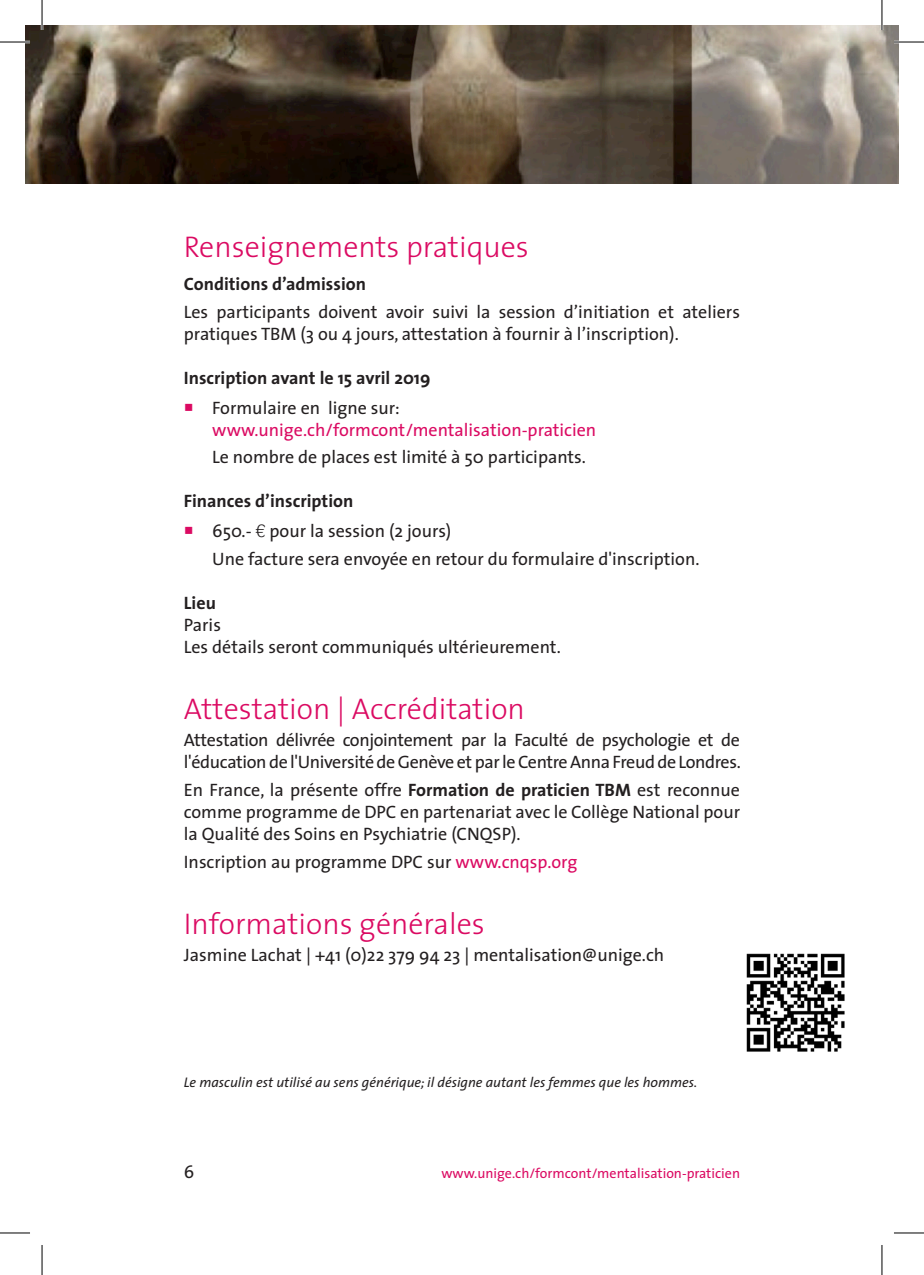
<style>
.page{position:relative;width:924px;height:1275px;background:#fff}
.page>*{position:absolute;margin:0;border:0;box-sizing:border-box;transform-origin:0 0}
.texte{font:300 30px "The Sans";color:#db0a62}
.Style_de_paragraphe{font:300 30px "The Sans";color:#db0a62}
.texte-2{font:18px/22px "The Sans";color:#231f20;text-align:justify}
.retrait5{font:18px/22px "The Sans";color:#231f20}
.texte-3{font:18px/22px "The Sans";letter-spacing:-.02em;color:#231f20}
.texte-4{font:700 18px "The Sans";color:#231f20}
.retrait5-2{font:18px "The Sans";color:#db0a62}
.texte-5{font:italic 14px "The Sans";color:#231f20}
.t1{font:14px "The Sans";color:#db0a62}
.s1{color:#db0a62}
.s2{font-family:"Helvetica";font-weight:300}
.s3{font-weight:700}
</style>
<div class="page">
<img style="left:25px;top:25px;width:873px;height:159px">
<img style="left:746px;top:953px;width:99px;height:99px">
<hr style="left:0;top:41px;width:30px;height:2px;background:#fff">
<hr style="left:893px;top:41px;width:30px;height:2px;background:#fff">
<hr style="left:41px;top:0;width:2px;height:30px;background:#fff">
<hr style="left:880px;top:0;width:2px;height:30px;background:#fff">
<hr style="left:0;top:42px;width:30px;height:1px;background:#000">
<hr style="left:893px;top:42px;width:30px;height:1px;background:#000">
<hr style="left:0;top:1232px;width:30px;height:1px;background:#000">
<hr style="left:893px;top:1232px;width:30px;height:1px;background:#000">
<hr style="left:42px;top:0;width:1px;height:30px;background:#000">
<hr style="left:42px;top:1245px;width:1px;height:30px;background:#000">
<hr style="left:881px;top:0;width:1px;height:30px;background:#000">
<hr style="left:881px;top:1245px;width:1px;height:30px;background:#000">
<p class="texte" style="left:184px;top:222px;width:346px">Renseignements pratiques</p>
<p class="texte-4" style="left:184px;top:269px;width:183px">Conditions d’admission</p>
<p class="retrait5" style="left:184px;top:300px;width:557px">Les participants doivent avoir suivi la session d’initiation et ateliers pratiques TBM (3 ou 4 jours, attestation à fournir à l’inscription).</p>
<p class="texte-4" style="left:184px;top:363px;width:248px">Inscription avant le 15 avril 2019</p>
<p class="retrait5" style="left:184px;top:396px;width:217px"><span class="s1">○</span> Formulaire en ligne sur:</p>
<p class="retrait5-2" style="left:212px;top:414px;width:385px">www.unige.ch/formcont/mentalisation-praticien</p>
<p class="texte-2" style="left:212px;top:445px;width:375px">Le nombre de places est limité à 50 participants.</p>
<p class="texte-4" style="left:184px;top:486px;width:171px">Finances d’inscription</p>
<p class="retrait5" style="left:184px;top:519px;width:269px"><span class="s1">○</span> 650.- <span class="s2">€</span> pour la session (2 jours)</p>
<p class="texte-2" style="left:212px;top:547px;width:488px">Une facture sera envoyée en retour du formulaire d'inscription.</p>
<p class="texte-4" style="left:184px;top:587px;width:34px">Lieu</p>
<p class="texte-2" style="left:184px;top:613px;width:39px">Paris</p>
<p class="texte-2" style="left:184px;top:635px;width:378px">Les détails seront communiqués ultérieurement.</p>
<p class="Style_de_paragraphe" style="left:184px;top:684px;width:342px">Attestation | Accréditation</p>
<p class="texte-3" style="left:184px;top:728px;width:558px">Attestation délivrée conjointement par la Faculté de psychologie et de l'éducationde l'UniversitédeGenève et parleCentreAnnaFreudde Londres.</p>
<p class="texte-2" style="left:184px;top:778px;width:557px">En France, la présente offre <span class="s3">Formation de praticien TBM</span> est reconnue comme programme de DPC en partenariat avec le Collège National pour la Qualité des Soins en Psychiatrie (CNQSP).</p>
<p class="texte-2" style="left:184px;top:850px;width:395px">Inscription au programme DPC sur <span class="s1">www.cnqsp.org</span></p>
<p class="texte" style="left:184px;top:899px;width:302px">Informations générales</p>
<p class="texte-2" style="left:184px;top:943px;width:481px">Jasmine Lachat | +41 (0)22 379 94 23 | mentalisation@unige.ch</p>
<p class="texte-5" style="left:184px;top:1070px;width:515px">Le masculin est utilisé au sens générique; il désigne autant les femmes que les hommes.</p>
<p class="texte-2" style="left:184px;top:1160px;width:12px">6</p>
<p class="t1" style="left:441px;top:1161px;width:300px">www.unige.ch/formcont/mentalisation-praticien</p>
</div>
